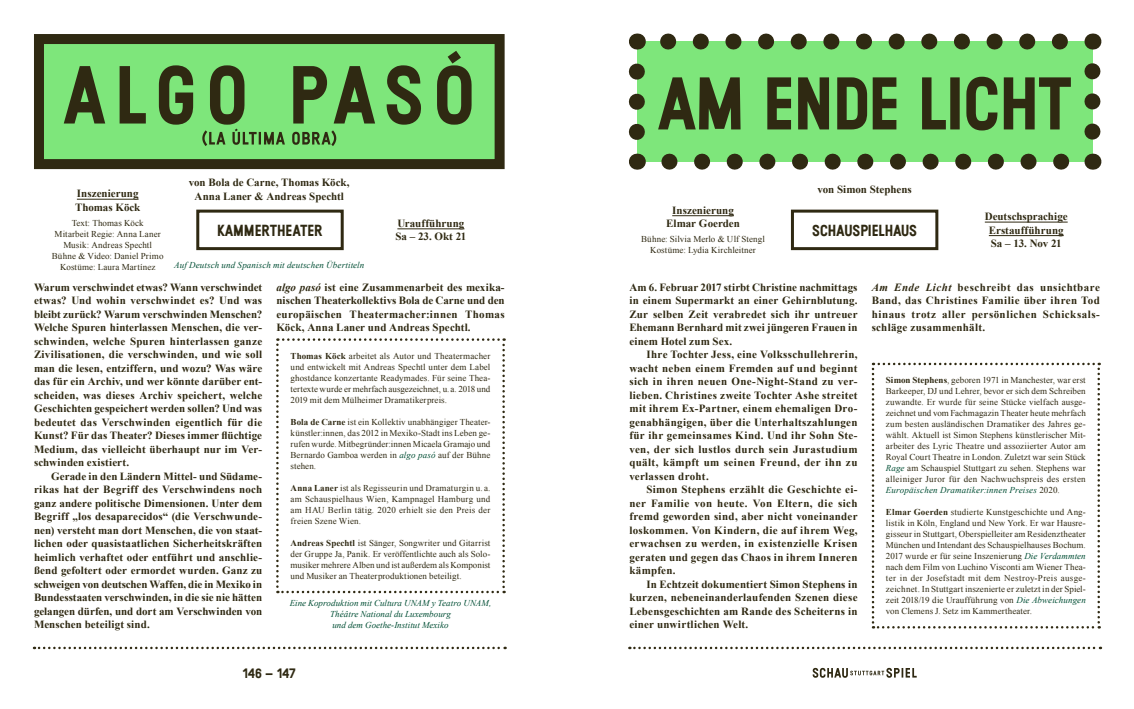
<style>
.page{position:relative;width:1134px;height:709px;background:#fff}
.page>*{position:absolute;margin:0;border:0;box-sizing:border-box;transform-origin:0 0}
.t1{font:700 16px "Dialogue";letter-spacing:-.04em;color:#2f2912}
.t2{font:700 13.6px "Dialogue";letter-spacing:-.03em;color:#2f2912}
.t3{font:700 11px/13.5px "Times New Roman";letter-spacing:.01em;color:#2f2912;text-align:justify}
.t4{font:9px/11px "Times New Roman";letter-spacing:.015em;color:#2f2912;text-align:justify}
.t5{font:italic 9px/11px "Times New Roman";letter-spacing:.005em;color:#004e34;text-align:center}
.s1{font-style:italic}
.s2{font-weight:700}
.s3{font-style:italic;color:#004e34}
</style>
<div class="page">
<svg style="left:813px;top:668px;width:104px;height:9px"></svg>
<svg style="left:34px;top:646px;width:472px;height:3px"></svg>
<svg style="left:629px;top:646px;width:472px;height:3px"></svg>
<div style="left:39px;top:39px;width:461px;height:125px;background:#7ee67b"></div>
<div style="left:34px;top:34px;width:471px;height:135px;border:10px solid #2f2912"></div>
<div style="left:637px;top:42px;width:455px;height:120px;background:#7ee67b"></div>
<svg style="left:629px;top:72px;width:16px;height:68px"></svg>
<svg style="left:669px;top:154px;width:401px;height:16px"></svg>
<svg style="left:1084px;top:57px;width:16px;height:75px"></svg>
<svg style="left:653px;top:34px;width:407px;height:16px"></svg>
<svg style="left:637px;top:154px;width:1px;height:16px"></svg>
<svg style="left:1092px;top:154px;width:1px;height:16px"></svg>
<svg style="left:1092px;top:34px;width:1px;height:16px"></svg>
<svg style="left:637px;top:34px;width:1px;height:16px"></svg>
<div style="left:791px;top:210px;width:147px;height:40px;border:3px solid #2f2912"></div>
<hr style="left:985px;top:221px;width:83px;height:1px;background:#2f2912">
<hr style="left:989px;top:235px;width:75px;height:1px;background:#2f2912">
<svg style="left:872px;top:363px;width:228px;height:265px"></svg>
<svg style="left:658px;top:77px;width:413px;height:53px"></svg>
<hr style="left:672px;top:215px;width:62px;height:1px;background:#2f2912">
<div style="left:196px;top:210px;width:148px;height:40px;border:3px solid #2f2912"></div>
<hr style="left:397px;top:228px;width:67px;height:1px;background:#2f2912">
<svg style="left:64px;top:51px;width:408px;height:95px"></svg>
<hr style="left:77px;top:199px;width:62px;height:1px;background:#2f2912">
<svg style="left:276px;top:338px;width:229px;height:255px"></svg>
<p class="t3" style="left:75px;top:186px;width:67px">Inszenierung<br>Thomas Köck</p>
<p class="t4" style="left:52px;top:217px;width:113px;text-align:center">Text: Thomas Köck<br>Mitarbeit Regie: Anna Laner<br>Musik: Andreas Spechtl<br>Bühne &amp; Video: Daniel Primo<br>Kostüme: Laura Martínez</p>
<p class="t3" style="left:189px;top:176px;width:162px;text-align:center">von Bola de Carne, Thomas Köck,<br>Anna Laner &amp; Andreas Spechtl</p>
<h1 class="t1" style="left:217px;top:221px;width:108px">KAMMERTHEATER</h1>
<p class="t3" style="left:395px;top:216px;width:72px">Uraufführung<br>Sa – 23. Okt 21</p>
<p class="t5" style="left:174px;top:259px;width:192px">Auf Deutsch und Spanisch mit deutschen Übertiteln</p>
<p class="t3" style="left:34px;top:280px;width:230px">Warum verschwindet etwas? Wann verschwindet etwas? Und wohin verschwindet es? Und was bleibt zurück? Warum verschwinden Menschen?<br>Welche Spuren hinterlassen Menschen, die ver&shy;schwinden, welche Spuren hinterlassen ganze Zivilisationen, die verschwinden, und wie soll man die lesen, entziffern, und wozu? Was wäre das für ein Archiv, und wer könnte darüber ent&shy;scheiden, was dieses Archiv speichert, welche Geschichten gespeichert werden sollen? Und was bedeutet das Verschwinden eigentlich für die Kunst? Für das Theater? Dieses immer flüchtige Medium, das vielleicht überhaupt nur im Ver&shy;schwinden existiert.</p>
<p class="t3" style="left:34px;top:469px;width:230px;text-indent:17px">Gerade in den Ländern Mittel- und Südame&shy;rikas hat der Begriff des Verschwindens noch ganz andere politische Dimensionen. Unter dem Begriff „los desaparecidos“ (die Verschwunde&shy;nen) versteht man dort Menschen, die von staat&shy;lichen oder quasistaatlichen Sicherheitskräften heimlich verhaftet oder entführt und anschlie&shy;ßend gefoltert oder ermordet wurden. Ganz zu schweigen von deutschen Waffen, die in Mexiko in Bundesstaaten verschwinden, in die sie nie hätten gelangen dürfen, und dort am Verschwinden von Menschen beteiligt sind.</p>
<p class="t3" style="left:276px;top:280px;width:230px"><span class="s1">algo pasó</span> ist eine Zusammenarbeit des mexika&shy;nischen Theaterkollektivs Bola de Carne und den europäischen Theatermacher:innen Thomas Köck, Anna Laner und Andreas Spechtl.</p>
<p class="t4" style="left:291px;top:350px;width:201px"><span class="s2">Thomas Köck</span> arbeitet als Autor und Theatermacher und entwickelt mit Andreas Spechtl unter dem Label ghostdance konzertante Readymades. Für seine Thea&shy;tertexte wurde er mehrfach ausgezeichnet, u.a. 2018 und 2019 mit dem Mülheimer Dramatikerpreis.</p>
<p class="t4" style="left:291px;top:416px;width:201px"><span class="s2">Bola de Carne</span> ist ein Kollektiv unabhängiger Theater&shy;künstler:innen, das 2012 in Mexiko-Stadt ins Leben ge&shy;rufen wurde. Mitbegründer:innen Micaela Gramajo und Bernardo Gamboa werden in <span class="s3">algo pasó</span> auf der Bühne stehen.</p>
<p class="t4" style="left:291px;top:482px;width:201px"><span class="s2">Anna Laner</span> ist als Regisseurin und Dramaturgin u. a. am Schauspielhaus Wien, Kampnagel Hamburg und am HAU Berlin tätig. 2020 erhielt sie den Preis der freien Szene Wien.</p>
<p class="t4" style="left:291px;top:537px;width:201px"><span class="s2">Andreas Spechtl</span> ist Sänger, Songwriter und Gitarrist der Gruppe Ja, Panik. Er veröffentlichte auch als Solo&shy;musiker mehrere Alben und ist außerdem als Komponist und Musiker an Theaterproduktionen beteiligt.</p>
<p class="t5" style="left:290px;top:597px;width:203px">Eine Koproduktion mit Cultura UNAM y Teatro UNAM,<br>Théâtre National du Luxembourg<br>und dem Goethe-Institut Mexiko</p>
<p class="t2" style="left:242px;top:665px;width:55px">146 – 147</p>
<p class="t3" style="left:817px;top:182px;width:96px">von Simon Stephens</p>
<h1 class="t1" style="left:812px;top:221px;width:107px">SCHAUSPIELHAUS</h1>
<p class="t3" style="left:985px;top:209px;width:84px;text-align:center">Deutschsprachige<br>Erstaufführung<br>Sa – 13. Nov 21</p>
<p class="t3" style="left:629px;top:280px;width:230px">Am 6. Februar 2017 stirbt Christine nachmittags in einem Supermarkt an einer Gehirnblutung.<br>Zur selben Zeit verabredet sich ihr untreuer Ehemann Bernhard mit zwei jüngeren Frauen in einem Hotel zum Sex.</p>
<p class="t3" style="left:629px;top:347px;width:230px;text-indent:17px">Ihre Tochter Jess, eine Volksschullehrerin, wacht neben einem Fremden auf und beginnt sich in ihren neuen One-Night-Stand zu ver&shy;lieben. Christines zweite Tochter Ashe streitet mit ihrem Ex-Partner, einem ehemaligen Dro&shy;genabhängigen, über die Unterhaltszahlungen für ihr gemeinsames Kind. Und ihr Sohn Ste&shy;ven, der sich lustlos durch sein Jurastudium quält, kämpft um seinen Freund, der ihn zu verlassen droht.</p>
<p class="t3" style="left:629px;top:482px;width:230px;text-indent:17px">Simon Stephens erzählt die Geschichte ei&shy;ner Familie von heute. Von Eltern, die sich fremd geworden sind, aber nicht voneinander loskommen. Von Kindern, die auf ihrem Weg, erwachsen zu werden, in existenzielle Krisen geraten und gegen das Chaos in ihrem Inneren kämpfen.</p>
<p class="t3" style="left:629px;top:577px;width:230px;text-indent:17px">In Echtzeit dokumentiert Simon Stephens in kurzen, nebeneinanderlaufenden Szenen diese Lebensgeschichten am Rande des Scheiterns in einer unwirtlichen Welt.</p>
<p class="t3" style="left:666px;top:203px;width:75px;text-align:center">Inszenierung<br>Elmar Goerden</p>
<p class="t4" style="left:641px;top:234px;width:125px;text-align:center">Bühne: Silvia Merlo &amp; Ulf Stengl<br>Kostüme: Lydia Kirchleitner</p>
<p class="t3" style="left:872px;top:280px;width:230px"><span class="s1">Am Ende Licht</span> beschreibt das unsichtbare Band, das Christines Familie über ihren Tod hinaus trotz aller persönlichen Schicksals&shy;schläge zusammenhält.</p>
<p class="t4" style="left:886px;top:374px;width:201px"><span class="s2">Simon Stephens</span>, geboren 1971 in Manchester, war erst Barkeeper, DJ und Lehrer, bevor er sich dem Schreiben zuwandte. Er wurde für seine Stücke vielfach ausge&shy;zeichnet und vom Fachmagazin Theater heute mehrfach zum besten ausländischen Dramatiker des Jahres ge&shy;wählt. Aktuell ist Simon Stephens künstlerischer Mit&shy;arbeiter des Lyric Theatre und assoziierter Autor am Royal Court Theatre in London. Zuletzt war sein Stück <span class="s3">Rage</span> am Schauspiel Stuttgart zu sehen. Stephens war alleiniger Juror für den Nachwuchspreis des ersten <span class="s3">Europäischen Dramatiker:innen Preises</span> 2020.</p>
<p class="t4" style="left:886px;top:506px;width:201px"><span class="s2">Elmar Goerden</span> studierte Kunstgeschichte und Ang&shy;listik in Köln, England und New York. Er war Hausre&shy;gisseur in Stuttgart, Oberspielleiter am Residenztheater München und Intendant des Schauspielhauses Bochum.<br>2017 wurde er für seine Inszenierung <span class="s3">Die Verdammten </span>nach dem Film von Luchino Visconti am Wiener Thea&shy;ter in der Josefstadt mit dem Nestroy-Preis ausge&shy;zeichnet. In Stuttgart inszenierte er zuletzt in der Spiel&shy;zeit 2018/19 die Uraufführung von <span class="s3">Die Abweichungen </span>von Clemens J. Setz im Kammertheater.</p>
</div>
